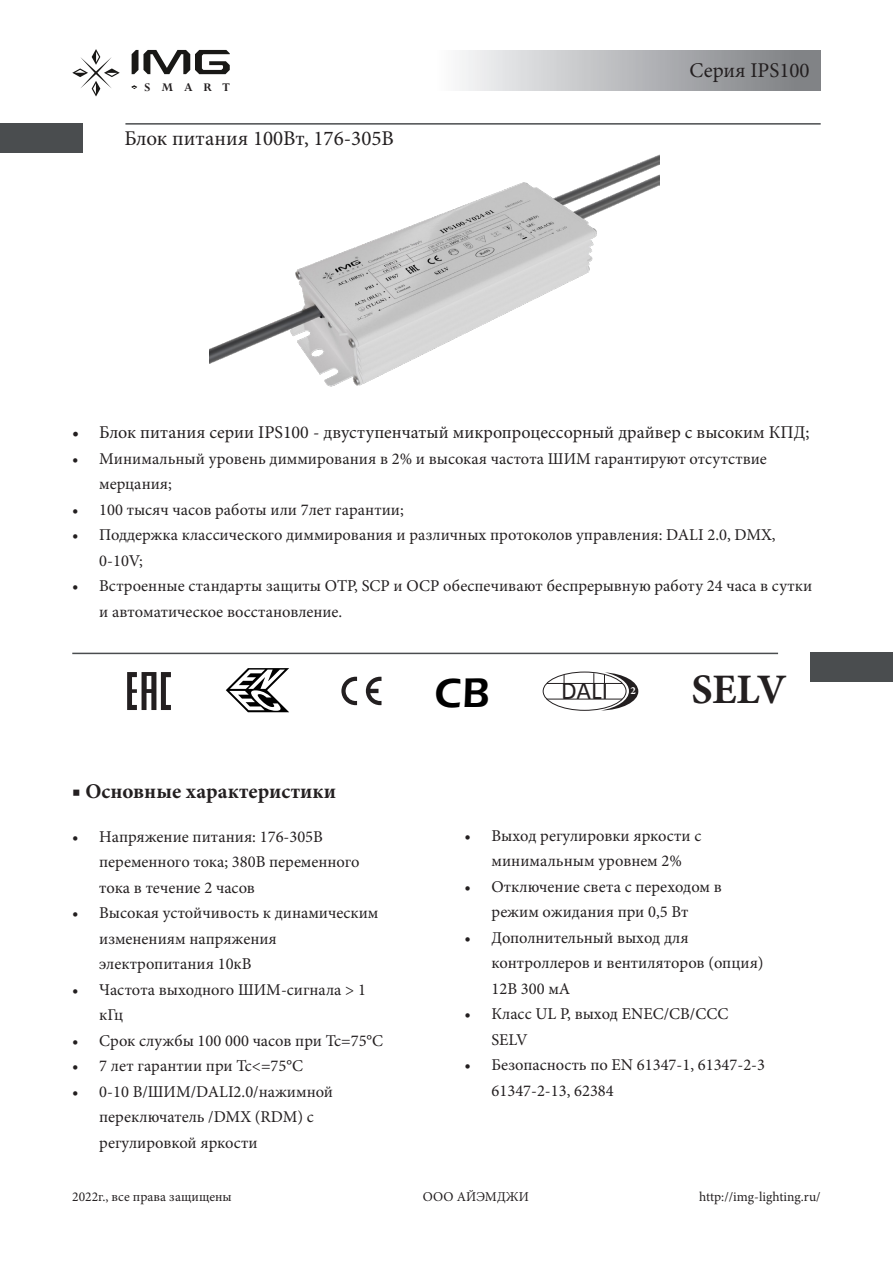
<style>
.page{position:relative;width:893px;height:1263px;background:#fff}
.page>*{position:absolute;margin:0;border:0;box-sizing:border-box;transform-origin:0 0}
.t1{font:600 42.6px "Eras ITC";color:#000}
.t2{font:700 42px "Minion Pro";color:#231f20}
.t3{font:25.35px "Calibri";color:#231f20}
.t4{font:21px "Minion Pro";color:#231f20}
.t5{font:700 21px "Minion Pro";color:#231f20}
.t6{font:18px "Minion Pro";color:#231f20}
.t7{font:16.5px/25.5px "Minion Pro";color:#231f20}
.t8{font:13.5px "Minion Pro";color:#231f20}
.t9{font:700 13.05px "Perpetua";letter-spacing:.83em;color:#231f20}
.t10{font:700 10.8px "Minion Pro";color:#fff}
</style>
<div class="page">
<svg style="left:131px;top:85px;width:6px;height:4px"></svg>
<svg style="left:72px;top:49px;width:48px;height:48px"></svg>
<svg style="left:132px;top:50px;width:98px;height:24px"></svg>
<div style="left:363px;top:50px;width:458px;height:41px;background:linear-gradient(to right,#fff,#7b7d81)"></div>
<div style="left:0;top:123px;width:82px;height:29px;background:#4a4d4f"></div>
<hr style="left:125px;top:123px;width:696px;height:2px;background:#4a4d4f">
<div style="left:811px;top:653px;width:82px;height:29px;background:#4a4d4f"></div>
<hr style="left:72px;top:653px;width:706px;height:1px;background:#4a4d4f">
<svg style="left:127px;top:672px;width:44px;height:38px"></svg>
<svg style="left:226px;top:668px;width:63px;height:44px"></svg>
<svg style="left:341px;top:677px;width:16px;height:28px"></svg>
<svg style="left:366px;top:677px;width:15px;height:28px"></svg>
<svg style="left:601px;top:672px;width:37px;height:38px"></svg>
<div style="left:543px;top:672px;width:83px;height:38px;border:1px solid #231f20;border-radius:50%"></div>
<hr style="left:546px;top:699px;width:76px;height:1px;background:#231f20">
<hr style="left:547px;top:683px;width:75px;height:1px;background:#231f20">
<img style="left:210px;top:154px;width:450px;height:233px">
<p class="t9" style="left:144px;top:79px;width:87px">SMART</p>
<p class="t4" style="left:124px;top:125px;width:271px">Блок питания 100Вт, 176-305В</p>
<p class="t4" style="left:690px;top:56px;width:122px">Серия IPS100</p>
<p class="t6" style="left:72px;top:420px;width:739px">• Блок питания серии IPS100 - двуступенчатый микропроцессорный драйвер с высоким КПД;</p>
<p class="t7" style="left:99px;top:446px;width:669px;text-indent:-27px">• Минимальный уровень диммирования в 2% и высокая частота ШИМ гарантируют отсутствие мерцания;</p>
<p class="t7" style="left:72px;top:497px;width:333px">• 100 тысяч часов работы или 7лет гарантии;</p>
<p class="t7" style="left:99px;top:522px;width:678px;text-indent:-27px">• Поддержка классического диммирования и различных протоколов управления: DALI 2.0, DMX,<br>0-10V;</p>
<p class="t7" style="left:99px;top:573px;width:714px;text-indent:-27px">• Встроенные стандарты защиты OTP, SCP и OCP обеспечивают беспрерывную работу 24 часа в сутки и автоматическое восстановление.</p>
<p class="t5" style="left:72px;top:776px;width:265px">■ Основные характеристики</p>
<p class="t7" style="left:99px;top:824px;width:262px;text-indent:-27px">• Напряжение питания: 176-305В переменного тока; 380В переменного тока в течение 2 часов</p>
<p class="t7" style="left:99px;top:900px;width:281px;text-indent:-27px">• Высокая устойчивость к динамическим изменениям напряжения электропитания 10кВ</p>
<p class="t7" style="left:99px;top:977px;width:268px;text-indent:-27px">• Частота выходного ШИМ-сигнала &gt; 1 кГц</p>
<p class="t7" style="left:72px;top:1028px;width:312px">• Срок службы 100 000 часов при Tc=75°C</p>
<p class="t7" style="left:72px;top:1053px;width:232px">• 7 лет гарантии при Tc&lt;=75°C</p>
<p class="t7" style="left:99px;top:1079px;width:235px;text-indent:-27px">• 0-10 В/ШИМ/DALI2.0/нажимной переключатель /DMX (RDM) с регулировкой яркости</p>
<p class="t1" style="left:435px;top:668px;width:57px">CB</p>
<p class="t3" style="left:561px;top:673px;width:48px">DALI</p>
<p class="t10" style="left:630px;top:683px;width:7px">2</p>
<p class="t2" style="left:691px;top:660px;width:97px">SELV</p>
<p class="t7" style="left:465px;top:823px;width:238px;text-align:center">• Выход регулировки яркости с минимальным уровнем 2%</p>
<p class="t7" style="left:465px;top:874px;width:259px;text-align:center">• Отключение света с переходом в режим ожидания при 0,5 Вт</p>
<p class="t7" style="left:492px;top:925px;width:274px;text-indent:-27px">• Дополнительный выход для контроллеров и вентиляторов (опция)<br>12В 300 мА</p>
<p class="t7" style="left:492px;top:1001px;width:238px;text-indent:-27px">• Класс UL P, выход ENEC/CB/CCC<br>SELV</p>
<p class="t7" style="left:492px;top:1052px;width:275px;text-indent:-27px">• Безопасность по EN 61347-1, 61347-2-3<br>61347-2-13, 62384</p>
<p class="t8" style="left:72px;top:1187px;width:161px">2022г., все права защищены</p>
<p class="t8" style="left:423px;top:1187px;width:107px">ООО АЙЭМДЖИ</p>
<p class="t8" style="left:699px;top:1187px;width:123px">http://img-lighting.ru/</p>
</div>
